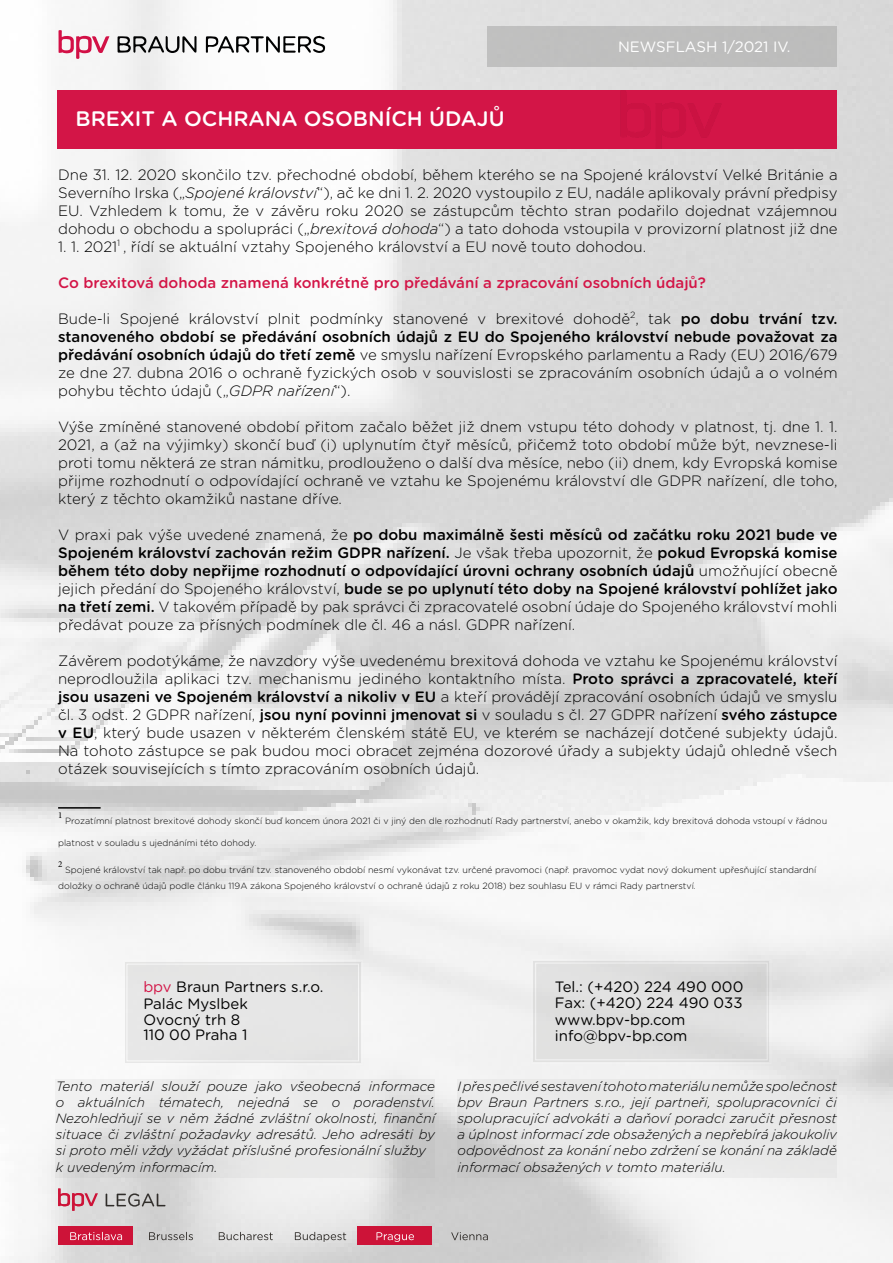
<style>
.page{position:relative;width:893px;height:1263px;background:#fff}
.page>*{position:absolute;margin:0;border:0;box-sizing:border-box;transform-origin:0 0}
.t1{font:500 21px "Gotham Rounded";color:#fff}
.t2{font:300 15px/18px "Gotham Rounded";color:#000;text-align:justify}
.t3{font:500 15px/18px "Gotham Rounded";color:#000;text-align:justify}
.t4{font:15px/16.5px "Gotham Rounded";color:#000}
.t5{font:500 15px "Gotham Rounded";color:#d31547}
.t6{font:15px "Gotham Rounded";color:#fff}
.t7{font:italic 300 13.5px/16.2px "Gotham Rounded";color:#000;text-align:justify}
.t8{font:300 9px/16.5px "Gotham Rounded";color:#000}
.t9{font:9px "Minion Pro";color:#000}
.s1{font-style:italic}
.s2{font-weight:500}
.s3{font-weight:300}
.s4{color:#d31547}
</style>
<div class="page">
<img style="left:0;top:0;width:893px;height:1263px">
<svg style="left:56px;top:1080px;width:379px;height:98px;fill:#e8e8e8"></svg>
<svg style="left:458px;top:1080px;width:379px;height:98px;fill:#e9e9e8"></svg>
<svg style="left:531px;top:958px;width:241px;height:106px"></svg>
<div style="left:535px;top:963px;width:233px;height:97px;border:1px solid #fff"></div>
<div style="left:122px;top:960px;width:241px;height:105px;background:#e6e6e6"></div>
<div style="left:127px;top:964px;width:232px;height:97px;border:1px solid #fff"></div>
<div style="left:488px;top:26px;width:349px;height:41px;background:#bebebe"></div>
<div style="left:57px;top:90px;width:779px;height:59px;background:#d31547"></div>
<svg style="left:58px;top:30px;width:51px;height:29px"></svg>
<svg style="left:118px;top:36px;width:79px;height:17px"></svg>
<svg style="left:206px;top:36px;width:120px;height:18px"></svg>
<div style="left:58px;top:1227px;width:75px;height:18px;background:#cd1338"></div>
<svg style="left:58px;top:1188px;width:40px;height:23px"></svg>
<svg style="left:106px;top:1193px;width:59px;height:13px"></svg>
<svg style="left:70px;top:1232px;width:52px;height:8px"></svg>
<svg style="left:149px;top:1232px;width:44px;height:8px"></svg>
<svg style="left:219px;top:1232px;width:54px;height:8px"></svg>
<svg style="left:295px;top:1232px;width:51px;height:10px"></svg>
<div style="left:357px;top:1227px;width:75px;height:18px;background:#cd1338"></div>
<svg style="left:376px;top:1232px;width:38px;height:10px"></svg>
<svg style="left:451px;top:1232px;width:37px;height:8px"></svg>
<hr style="left:58px;top:807px;width:43px;height:2px;background:#000">
<img style="left:620px;top:91px;width:101px;height:57px">
<h1 class="t1" style="left:76px;top:104px;width:431px">BREXIT A OCHRANA OSOBNÍCH ÚDAJŮ</h1>
<p class="t6" style="left:618px;top:36px;width:174px">NEWSFLASH 1/2021 IV.</p>
<p class="t2" style="left:58px;top:165px;width:781px">Dne 31. 12. 2020 skončilo tzv. přechodné období, během kterého se na Spojené království Velké Británie a Severního Irska („<span class="s1">Spojené království</span>“), ač ke dni 1. 2. 2020 vystoupilo z EU, nadále aplikovaly právní předpisy EU. Vzhledem k tomu, že v závěru roku 2020 se zástupcům těchto stran podařilo dojednat vzájemnou dohodu o obchodu a spolupráci („<span class="s1">brexitová dohoda</span>“) a tato dohoda vstoupila v provizorní platnost již dne</p>
<p class="t2" style="left:58px;top:237px;width:590px">1. 1. 2021<sup>1</sup> , řídí se aktuální vztahy Spojeného království a EU nově touto dohodou.</p>
<p class="t5" style="left:58px;top:272px;width:649px">Co brexitová dohoda znamená konkrétně pro předávání a zpracování osobních údajů?</p>
<p class="t2" style="left:58px;top:309px;width:781px">Bude-li Spojené království plnit podmínky stanovené v brexitové dohodě<sup>2</sup>, tak <span class="s2">po dobu trvání tzv. stanoveného období se předávání osobních údajů z EU do Spojeného království nebude považovat za předávání osobních údajů do třetí země</span> ve smyslu nařízení Evropského parlamentu a Rady (EU) 2016/679 ze dne 27. dubna 2016 o ochraně fyzických osob v souvislosti se zpracováním osobních údajů a o volném pohybu těchto údajů („<span class="s1">GDPR nařízení</span>“).</p>
<p class="t2" style="left:58px;top:417px;width:781px">Výše zmíněné stanovené období přitom začalo běžet již dnem vstupu této dohody v platnost, tj. dne 1. 1.<br>2021, a (až na výjimky) skončí buď (i) uplynutím čtyř měsíců, přičemž toto období může být, nevznese-li proti tomu některá ze stran námitku, prodlouženo o další dva měsíce, nebo (ii) dnem, kdy Evropská komise přijme rozhodnutí o odpovídající ochraně ve vztahu ke Spojenému království dle GDPR nařízení, dle toho, který z těchto okamžiků nastane dříve.</p>
<p class="t3" style="left:58px;top:525px;width:781px"><span class="s3">V praxi pak výše uvedené znamená, že</span> po dobu maximálně šesti měsíců od začátku roku 2021 bude ve Spojeném království zachován režim GDPR nařízení. <span class="s3">Je však třeba upozornit, že</span> pokud Evropská komise během této doby nepřijme rozhodnutí o odpovídající úrovni ochrany osobních údajů <span class="s3">umožňující obecně jejich předání do Spojeného království,</span> bude se po uplynutí této doby na Spojené království pohlížet jako na třetí zemi. <span class="s3">V takovém případě by pak správci či zpracovatelé osobní údaje do Spojeného království mohli předávat pouze za přísných podmínek dle čl. 46 a násl. GDPR nařízení.</span></p>
<p class="t2" style="left:58px;top:651px;width:781px">Závěrem podotýkáme, že navzdory výše uvedenému brexitová dohoda ve vztahu ke Spojenému království neprodloužila aplikaci tzv. mechanismu jediného kontaktního místa. <span class="s2">Proto správci a zpracovatelé, kteří jsou usazeni ve Spojeném království a nikoliv v EU</span> a kteří provádějí zpracování osobních údajů ve smyslu čl. 3 odst. 2 GDPR nařízení, <span class="s2">jsou nyní povinni jmenovat si</span> v souladu s čl. 27 GDPR nařízení <span class="s2">svého zástupce v EU</span>, který bude usazen v některém členském státě EU, ve kterém se nacházejí dotčené subjekty údajů.<br>Na tohoto zástupce se pak budou moci obracet zejména dozorové úřady a subjekty údajů ohledně všech otázek souvisejících s tímto zpracováním osobních údajů.</p>
<p class="t9" style="left:58px;top:809px;width:6px">1</p>
<p class="t8" style="left:65px;top:812px;width:764px">Prozatímní platnost brexitové dohody skončí buď koncem února 2021 či v jiný den dle rozhodnutí Rady partnerství, anebo v okamžik, kdy brexitová dohoda vstoupí v řádnou</p>
<p class="t8" style="left:58px;top:834px;width:200px">platnost v souladu s ujednáními této dohody.</p>
<p class="t9" style="left:58px;top:858px;width:6px">2</p>
<p class="t8" style="left:58px;top:861px;width:760px;text-indent:7px">Spojené království tak např. po dobu trvání tzv. stanoveného období nesmí vykonávat tzv. určené pravomoci (např. pravomoc vydat nový dokument upřesňující standardní doložky o ochraně údajů podle článku 119A zákona Spojeného království o ochraně údajů z roku 2018) bez souhlasu EU v rámci Rady partnerství.</p>
<p class="t4" style="left:143px;top:978px;width:182px"><span class="s4">bpv</span> Braun Partners s.r.o.<br>Palác Myslbek<br>Ovocný trh 8</p>
<p class="t4" style="left:143px;top:1026px;width:106px">110 00 Praha 1</p>
<p class="t7" style="left:56px;top:1077px;width:381px;text-align:left">Tento materiál slouží pouze jako všeobecná informace o aktuálních tématech, nejedná se o poradenství.<br>Nezohledňují se v něm žádné zvláštní okolnosti, finanční situace či zvláštní požadavky adresátů. Jeho adresáti by si proto měli vždy vyžádat příslušné profesionální služby k uvedeným informacím.</p>
<p class="t4" style="left:555px;top:977px;width:190px">Tel.: (+420) 224 490 000<br>Fax: (+420) 224 490 033 www.bpv-bp.com info@bpv-bp.com</p>
<p class="t7" style="left:458px;top:1077px;width:381px">I přes pečlivé sestavení tohoto materiálu nemůže společnost bpv Braun Partners s.r.o., její partneři, spolupracovníci či spolupracující advokáti a daňoví poradci zaručit přesnost a úplnost informací zde obsažených a nepřebírá jakoukoliv odpovědnost za konání nebo zdržení se konání na základě informací obsažených v tomto materiálu.</p>
</div>
